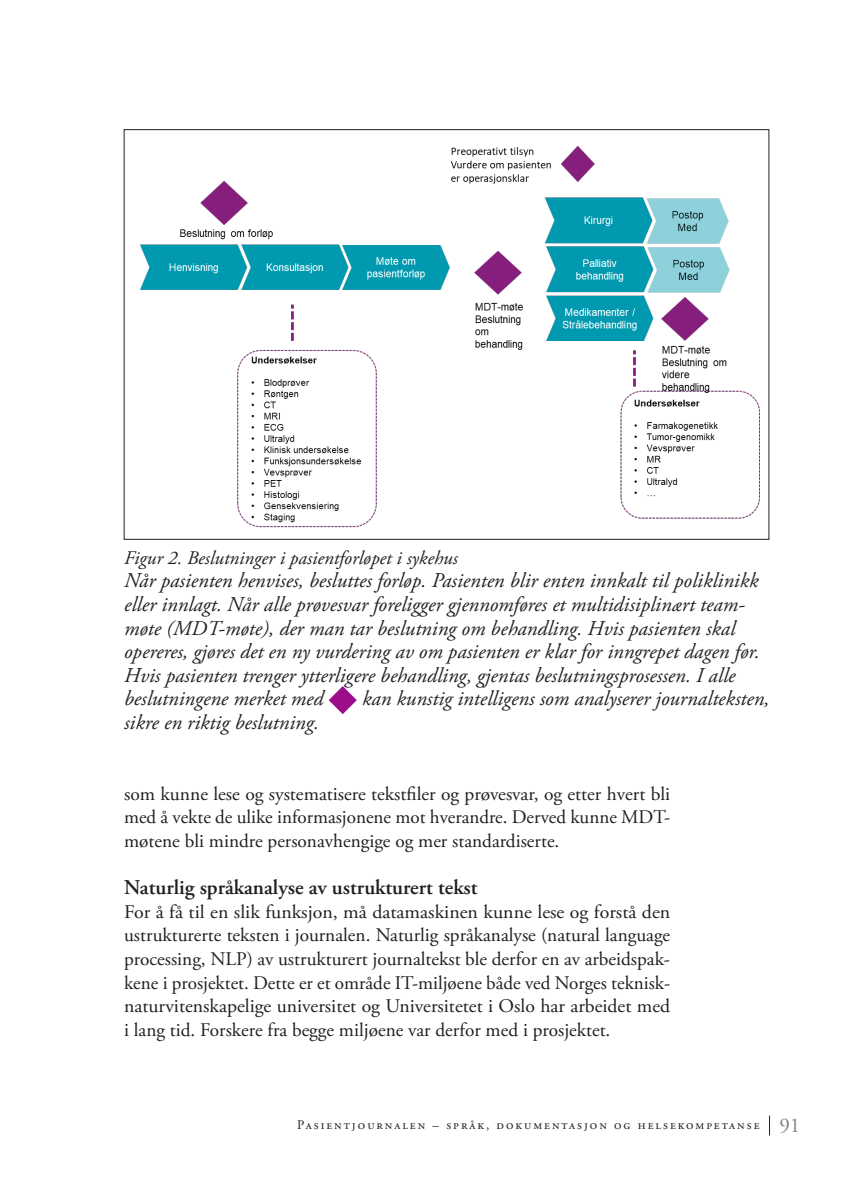
<style>
.page{position:relative;width:844px;height:1191px;background:#fff}
.page>*{position:absolute;margin:0;border:0;box-sizing:border-box;transform-origin:0 0}
.t1{font:italic 21px/23.6px "Adobe Garamond Pro";color:#212121}
.t2{font:600 21px "Adobe Garamond Pro";color:#231f20}
.t3{font:19.25px/23.6px "Adobe Garamond Pro";color:#231f20;text-align:justify}
.t4{font:italic 19.25px "Adobe Garamond Pro";color:#231f20}
.t5{font:13.12px "Adobe Garamond Pro";letter-spacing:.15em;color:#231f20}
.s1{font-size:21px;color:#808285}
</style>
<div class="page">
<svg style="left:769px;top:1115px;width:1px;height:20px"></svg>
<img style="left:141px;top:145px;width:618px;height:382px">
<svg style="left:328px;top:686px;width:29px;height:28px"></svg>
<p class="t4" style="left:124px;top:546px;width:335px">Figur 2. Beslutninger i pasientforløpet i sykehus</p>
<p class="t1" style="left:124px;top:569px;width:637px">Når pasienten henvises, besluttes forløp. Pasienten blir enten innkalt til poliklinikk eller innlagt. Når alle prøvesvar foreligger gjennomføres et multidisiplinært team&shy;møte (MDT-møte), der man tar beslutning om behandling. Hvis pasienten skal opereres, gjøres det en ny vurdering av om pasienten er klar for inngrepet dagen før.<br>Hvis pasienten trenger ytterligere behandling, gjentas beslutningsprosessen. I alle beslutningene merket med</p>
<p class="t1" style="left:362px;top:687px;width:409px">kan kunstig intelligens som analyserer journalteksten,</p>
<p class="t1" style="left:124px;top:711px;width:196px">sikre en riktig beslutning.</p>
<p class="t3" style="left:124px;top:782px;width:547px">som kunne lese og systematisere tekstfiler og prøvesvar, og etter hvert bli med å vekte de ulike informasjonene mot hverandre. Derved kunne MDT&shy;møtene bli mindre personavhengige og mer standardiserte.</p>
<p class="t2" style="left:124px;top:875px;width:355px">Naturlig språkanalyse av ustrukturert tekst</p>
<p class="t3" style="left:124px;top:900px;width:547px">For å få til en slik funksjon, må datamaskinen kunne lese og forstå den ustrukturerte teksten i journalen. Naturlig språkanalyse (natural language processing, NLP) av ustrukturert journaltekst ble derfor en av arbeidspak&shy;kene i prosjektet. Dette er et område IT-miljøene både ved Norges teknisk&shy;naturvitenskapelige universitet og Universitetet i Oslo har arbeidet med i lang tid. Forskere fra begge miljøene var derfor med i prosjektet.</p>
<p class="t5" style="left:297px;top:1117px;width:504px">Pasientjournalen – språk, dokumentasjon og helsekompetanse <span class="s1">91</span></p>
</div>
